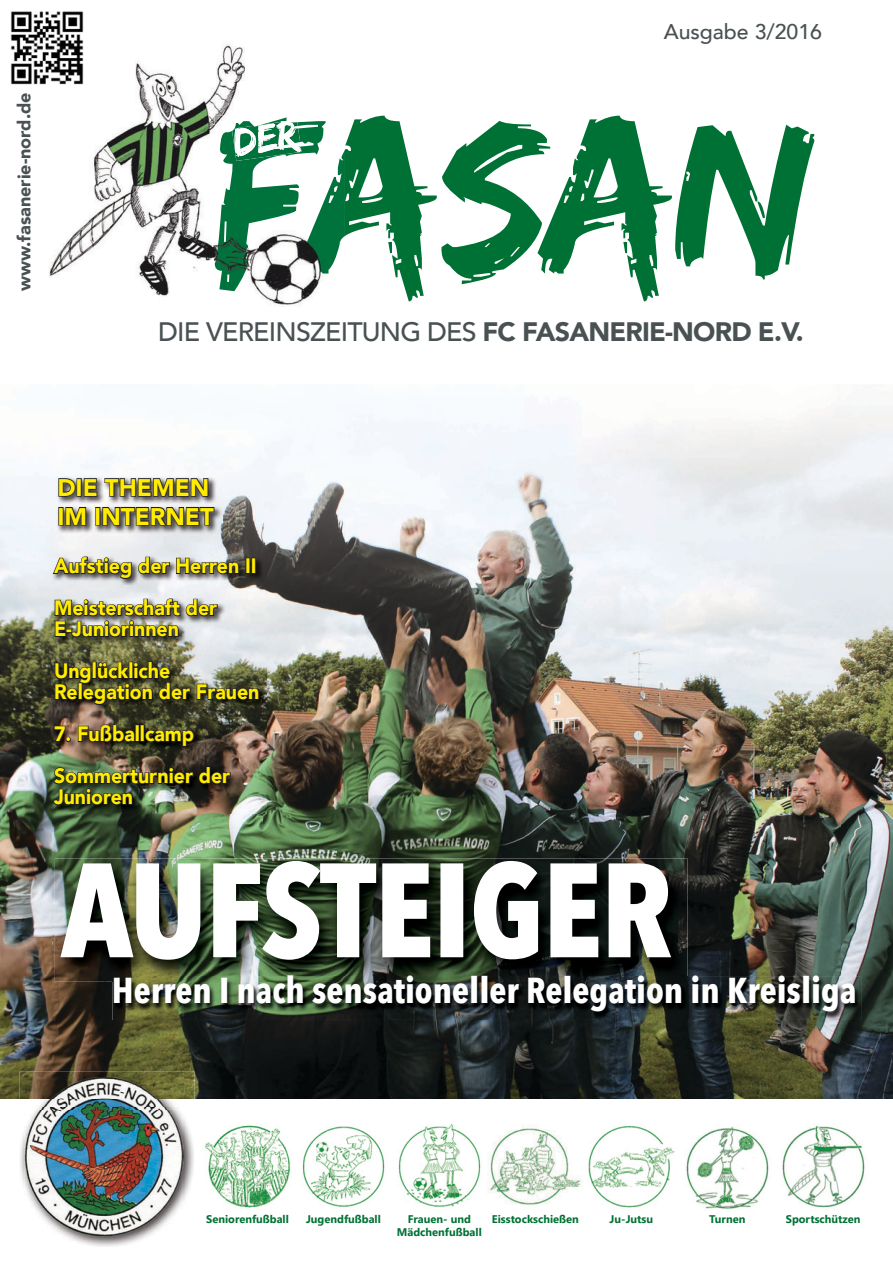
<style>
.page{position:relative;width:893px;height:1263px;background:#fff}
.page>*{position:absolute;margin:0;border:0;box-sizing:border-box;transform-origin:0 0}
.t1{font:190.2px "Edo";letter-spacing:-.02em;color:#007135}
.t2{font:700 129.9px "Avenir Next Condensed";color:#fff}
.t3{font:700 36px "Avenir Next Condensed";color:#fff}
.t4{font:500 26.7px "Avenir";letter-spacing:-.03em;color:#495153}
.t5{font:900 24px/28.8px "Avenir";color:#ffec00}
.t6{font:500 21.3px "Avenir";color:#495153}
.t7{font:900 20.85px/42px "Avenir";color:#ffec00;scale:.93 1}
.t8{font:900 18px "Avenir";color:#495153}
.t9{font:700 11.1px/13.4px "Segoe UI";color:#007135;text-align:center}
.s1{font-weight:900}
</style>
<div class="page">
<img style="left:0;top:415px;width:525px;height:173px">
<img style="left:525px;top:406px;width:315px;height:488px">
<img style="left:840px;top:406px;width:53px;height:693px">
<img style="left:0;top:588px;width:52px;height:511px">
<img style="left:263px;top:588px;width:263px;height:270px">
<img style="left:52px;top:813px;width:211px;height:81px">
<img style="left:52px;top:894px;width:53px;height:178px">
<img style="left:683px;top:894px;width:158px;height:205px">
<img style="left:105px;top:981px;width:52px;height:91px">
<img style="left:157px;top:1020px;width:526px;height:79px">
<img style="left:49px;top:44px;width:254px;height:263px">
<img style="left:215px;top:116px;width:130px;height:185px">
<img style="left:232px;top:120px;width:69px;height:41px">
<img style="left:235px;top:156px;width:21px;height:1px">
<img style="left:235px;top:128px;width:21px;height:28px">
<img style="left:258px;top:123px;width:19px;height:30px">
<img style="left:276px;top:121px;width:25px;height:31px">
<img style="left:11px;top:11px;width:83px;height:83px">
<img style="left:213px;top:237px;width:2px;height:36px">
<img style="left:215px;top:237px;width:43px;height:36px">
<img style="left:55px;top:858px;width:632px;height:123px">
<img style="left:60px;top:863px;width:140px;height:97px">
<svg style="left:213px;top:861px;width:163px;height:99px;background:#384536"></svg>
<svg style="left:382px;top:863px;width:48px;height:94px;background:#303330"></svg>
<svg style="left:440px;top:863px;width:23px;height:94px;background:#363c35"></svg>
<svg style="left:474px;top:861px;width:64px;height:98px;background:#2a2e2b"></svg>
<svg style="left:550px;top:863px;width:48px;height:94px;background:#292b2b"></svg>
<svg style="left:609px;top:863px;width:62px;height:94px;background:#2e2d2a"></svg>
<img style="left:204px;top:1124px;width:661px;height:85px">
<img style="left:19px;top:1072px;width:176px;height:175px">
<img style="left:19px;top:1108px;width:176px;height:1px">
<img style="left:24px;top:1077px;width:160px;height:159px">
<img style="left:24px;top:1108px;width:160px;height:1px">
<img style="left:113px;top:976px;width:748px;height:44px">
<img style="left:113px;top:976px;width:574px;height:5px">
<img style="left:56px;top:477px;width:166px;height:56px">
<svg style="left:58px;top:478px;width:39px;height:19px"></svg>
<svg style="left:104px;top:478px;width:104px;height:19px;background:#595658"></svg>
<svg style="left:58px;top:507px;width:28px;height:18px"></svg>
<svg style="left:95px;top:507px;width:119px;height:18px;background:#535153"></svg>
<img style="left:51px;top:555px;width:216px;height:258px">
<svg style="left:53px;top:556px;width:79px;height:23px;background:#757376"></svg>
<svg style="left:138px;top:557px;width:32px;height:17px"></svg>
<svg style="left:176px;top:558px;width:63px;height:16px"></svg>
<svg style="left:246px;top:558px;width:10px;height:16px"></svg>
<svg style="left:186px;top:599px;width:32px;height:17px"></svg>
<svg style="left:55px;top:598px;width:125px;height:39px;background:#636361"></svg>
<svg style="left:55px;top:662px;width:136px;height:43px;background:#383829"></svg>
<svg style="left:197px;top:684px;width:62px;height:16px"></svg>
<svg style="left:54px;top:726px;width:17px;height:16px"></svg>
<svg style="left:78px;top:724px;width:116px;height:23px;background:#312e23"></svg>
<svg style="left:199px;top:767px;width:32px;height:17px"></svg>
<img style="left:53px;top:767px;width:140px;height:38px">
<p class="t8" style="left:9px;top:291px;width:200px;rotate:-90deg">www.fasanerie-nord.de</p>
<p class="t6" style="left:664px;top:14px;width:160px">Ausgabe 3/2016</p>
<h1 class="t1" style="left:213px;top:106px;width:604px">FASAN</h1>
<p class="t4" style="left:158px;top:309px;width:647px">DIE VEREINSZEITUNG DES <span class="s1">FC FASANERIE-NORD E.V.</span></p>
<p class="t5" style="left:57px;top:472px;width:158px">DIE THEMEN<br>IM INTERNET</p>
<p class="t7" style="left:54px;top:544px;width:219px">Aufstieg der Herren II<br>Meisterschaft der</p>
<p class="t7" style="left:54px;top:607px;width:136px">E-Juniorinnen<br>Unglückliche</p>
<p class="t7" style="left:54px;top:670px;width:222px">Relegation der Frauen</p>
<p class="t7" style="left:54px;top:712px;width:191px">7. Fußballcamp<br>Sommerturnier der</p>
<p class="t7" style="left:54px;top:775px;width:87px">Junioren</p>
<h2 class="t2" style="left:62px;top:831px;width:611px">AUFSTEIGER</h2>
<h3 class="t3" style="left:112px;top:969px;width:746px">Herren I nach sensationeller Relegation in Kreisliga</h3>
<p class="t9" style="left:206px;top:1211px;width:84px">Seniorenfußball</p>
<p class="t9" style="left:306px;top:1211px;width:76px">Jugendfußball</p>
<p class="t9" style="left:397px;top:1211px;width:86px">Frauen- und<br>Mädchenfußball</p>
<p class="t9" style="left:492px;top:1211px;width:88px">Eisstockschießen</p>
<p class="t9" style="left:610px;top:1211px;width:45px">Ju-Jutsu</p>
<p class="t9" style="left:709px;top:1211px;width:38px">Turnen</p>
<p class="t9" style="left:786px;top:1211px;width:76px">Sportschützen</p>
</div>
